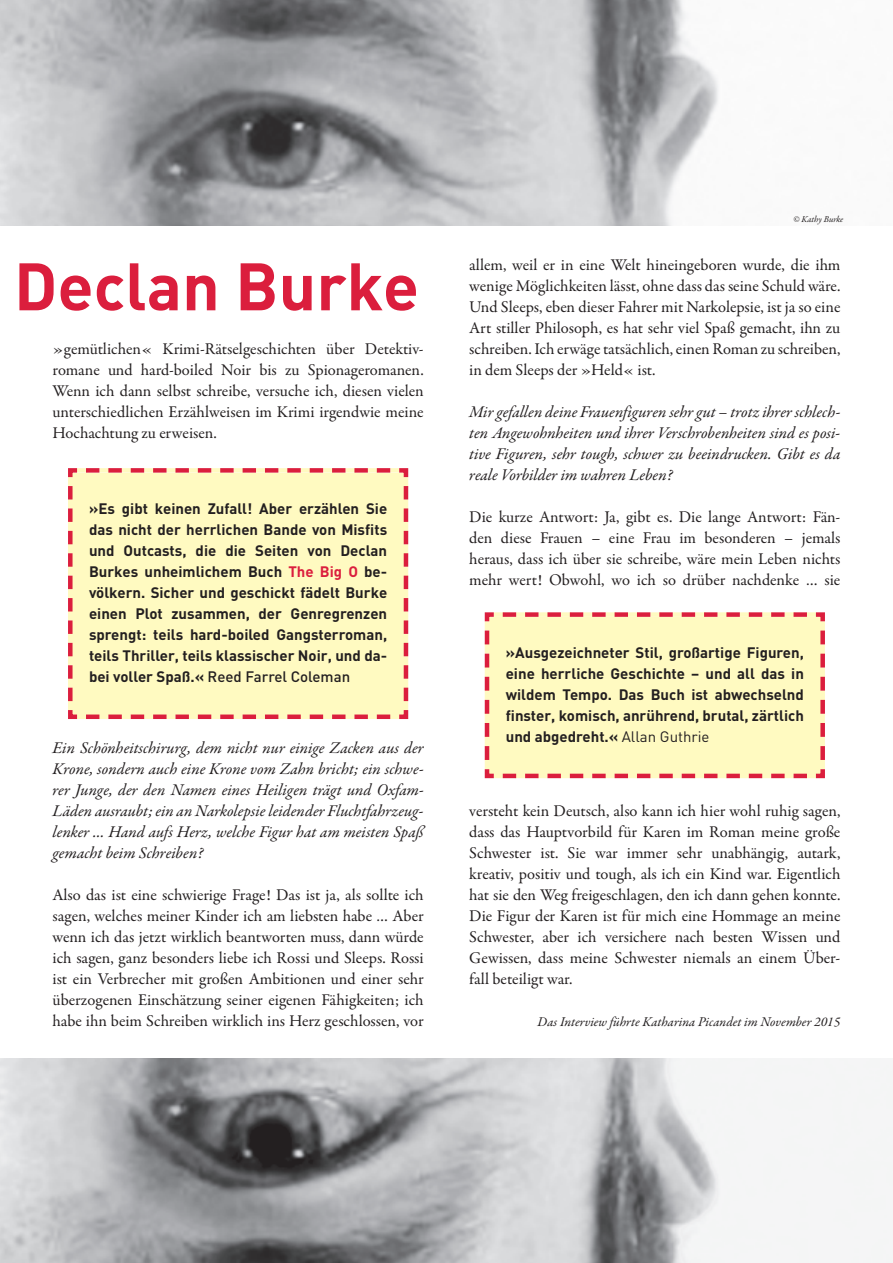
<style>
.page{position:relative;width:893px;height:1263px;background:#fff}
.page>*{position:absolute;margin:0;border:0;box-sizing:border-box;transform-origin:0 0}
.t1{font:700 66px "DIN";color:#db1e3d}
.t2{font:16.5px/21px "Garamond Premr Pro";color:#231f20;text-align:justify}
.t3{font:italic 16.5px/21px "Garamond Premr Pro";color:#231f20;text-align:justify}
.t4{font:700 15px/21px "DIN";color:#231f20;text-align:justify}
.t5{font:italic 13.5px "Garamond Premr Pro";color:#231f20}
.t6{font:italic 9px "Garamond Premr Pro";letter-spacing:-.005em;color:#231f20}
.s1{color:#db1e3d}
.s2{font-weight:500}
.s3{font-weight:400}
</style>
<div class="page">
<img style="left:0;top:0;width:719px;height:225px">
<div style="left:68px;top:468px;width:341px;height:251px;background:#fffac1"></div>
<div style="left:484px;top:612px;width:341px;height:167px;background:#fffac1"></div>
<img style="left:0;top:1059px;width:893px;height:204px">
<h1 class="t1" style="left:14px;top:249px;width:407px">Declan Burke</h1>
<p class="t2" style="left:53px;top:340px;width:373px">»gemütlichen« Krimi-Rätselgeschichten über Detektiv&shy;romane und hard-boiled Noir bis zu Spionageromanen.<br>Wenn ich dann selbst schreibe, versuche ich, diesen vielen unterschiedlichen Erzählweisen im Krimi irgendwie meine Hochachtung zu erweisen.</p>
<p class="t4" style="left:89px;top:498px;width:300px">»Es gibt keinen Zufall! Aber erzählen Sie das nicht der herrlichen Bande von Misfits und Outcasts, die die Seiten von Declan Burkes unheimlichem Buch <span class="s1">The Big O</span> be&shy;völkern. Sicher und geschickt fädelt Burke einen Plot zusammen, der Genregrenzen sprengt: teils hard-boiled Gangsterroman, teils Thriller, teils klassischer Noir, und da&shy;bei voller Spaß.« <span class="s2">Reed Farrel Coleman</span></p>
<p class="t3" style="left:53px;top:739px;width:373px">Ein Schönheitschirurg, dem nicht nur einige Zacken aus der Krone, sondern auch eine Krone vom Zahn bricht; ein schwe&shy;rer Junge, der den Namen eines Heiligen trägt und Oxfam-Läden ausraubt; ein an Narkolepsie leidender Fluchtfahrzeug&shy;lenker … Hand aufs Herz, welche Figur hat am meisten Spaß gemacht beim Schreiben?</p>
<p class="t2" style="left:53px;top:886px;width:373px">Also das ist eine schwierige Frage! Das ist ja, als sollte ich sagen, welches meiner Kinder ich am liebsten habe … Aber wenn ich das jetzt wirklich beantworten muss, dann würde ich sagen, ganz besonders liebe ich Rossi und Sleeps. Rossi ist ein Verbrecher mit großen Ambitionen und einer sehr überzogenen Einschätzung seiner eigenen Fähigkeiten; ich habe ihn beim Schreiben wirklich ins Herz geschlossen, vor</p>
<p class="t6" style="left:793px;top:215px;width:51px">© Kathy Burke</p>
<p class="t2" style="left:469px;top:256px;width:373px">allem, weil er in eine Welt hineingeboren wurde, die ihm wenige Möglichkeiten lässt, ohne dass das seine Schuld wäre.<br>Und Sleeps, eben dieser Fahrer mit Narkolepsie, ist ja so eine Art stiller Philosoph, es hat sehr viel Spaß gemacht, ihn zu schreiben.Ich erwägetatsächlich,einenRoman zu schreiben, in dem Sleeps der »Held« ist.</p>
<p class="t3" style="left:469px;top:403px;width:373px">Mir gefallen deine Frauenfiguren sehr gut – trotz ihrer schlech&shy;ten Angewohnheiten und ihrer Verschrobenheiten sind es posi&shy;tive Figuren, sehr tough, schwer zu beeindrucken. Gibt es da reale Vorbilder im wahren Leben?</p>
<p class="t2" style="left:469px;top:508px;width:373px">Die kurze Antwort: Ja, gibt es. Die lange Antwort: Fän&shy;den diese Frauen – eine Frau im besonderen – jemals heraus, dass ich über sie schreibe, wäre mein Leben nichts mehr wert! Obwohl, wo ich so drüber nachdenke … sie</p>
<p class="t4" style="left:506px;top:642px;width:300px">»Ausgezeichneter Stil, großartige Figuren, eine herrliche Geschichte – und all das in wildem Tempo. Das Buch ist abwechselnd finster, komisch, anrührend, brutal, zärtlich und abgedreht.« <span class="s3">Allan Guthrie</span></p>
<p class="t2" style="left:469px;top:802px;width:373px">versteht kein Deutsch, also kann ich hier wohl ruhig sagen, dass das Hauptvorbild für Karen im Roman meine große Schwester ist. Sie war immer sehr unabhängig, autark, kreativ, positiv und tough, als ich ein Kind war. Eigentlich hat sie den Weg freigeschlagen, den ich dann gehen konnte.<br>Die Figur der Karen ist für mich eine Hommage an meine Schwester, aber ich versichere nach besten Wissen und Gewissen, dass meine Schwester niemals an einem Über&shy;fall beteiligt war.</p>
<p class="t5" style="left:538px;top:1017px;width:304px">Das Interview führte Katharina Picandet im November 2015</p>
</div>
